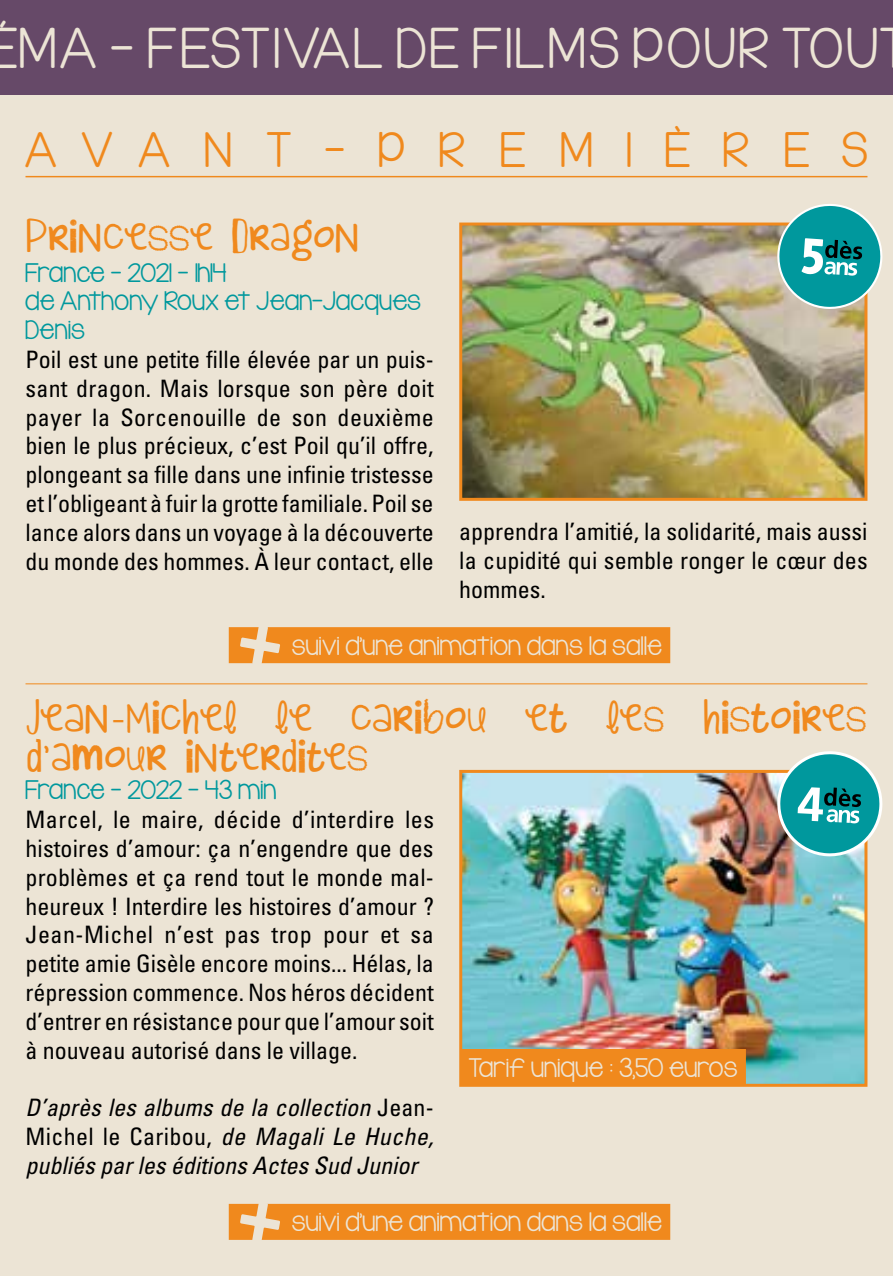
<style>
.page{position:relative;width:893px;height:1276px;background:#ece4d5}
.page>*{position:absolute;margin:0;border:0;box-sizing:border-box;transform-origin:0 0}
.t1{font:45px/39px "KG Alphabet Regurgitation";letter-spacing:-.03em;color:#f0891d}
.t2{font:45px "KG Lego House";letter-spacing:.1em;color:#ece4d5}
.t3{font:39px "KG Lego House";letter-spacing:.89em;color:#f0891d}
.t4{font:condensed 24px/28.8px "Univers";color:#000;text-align:justify}
.t5{font:italic condensed 24px/28.8px "Univers";color:#000;text-align:justify}
.t6{font:21px "KG Lego House";letter-spacing:.03em;color:#ece4d5}
.t7{font:21px/28.8px "KG Lego House";letter-spacing:.03em;color:#00989d}
.t8{font:21px "KG Lego House";color:#00989d}
.s1{font-style:normal}
</style>
<div class="page">
<div style="left:0;top:0;width:893px;height:94px;background:#664968"></div>
<hr style="left:26px;top:683px;width:841px;height:1px;background:#f0891d">
<hr style="left:26px;top:176px;width:841px;height:1px;background:#f0891d">
<img style="left:463px;top:226px;width:400px;height:271px">
<div style="left:459px;top:222px;width:408px;height:279px;border:3px solid #f0891d"></div>
<svg style="left:775px;top:204px;width:108px;height:106px;background:#54adab"></svg>
<img style="left:463px;top:774px;width:400px;height:308px">
<div style="left:459px;top:770px;width:408px;height:316px;border:3px solid #f0891d"></div>
<svg style="left:774px;top:751px;width:109px;height:107px;background:#58adad"></svg>
<div style="left:229px;top:1203px;width:441px;height:36px;background:#f0891d"></div>
<svg style="left:240px;top:1203px;width:40px;height:37px"></svg>
<div style="left:229px;top:627px;width:441px;height:36px;background:#f0891d"></div>
<svg style="left:240px;top:627px;width:40px;height:37px"></svg>
<div style="left:460px;top:1049px;width:286px;height:36px;background:#f0891d"></div>
<h1 class="t2" style="left:-11px;top:19px;width:890px">ÉMA - FESTIVAL DE FILMS POUR TOU</h1>
<h2 class="t3" style="left:26px;top:124px;width:843px">AVANT-PREMIÈRES</h2>
<h1 class="t1" style="left:26px;top:221px;width:337px">Princesse Dragon</h1>
<p class="t7" style="left:26px;top:258px;width:397px">France - 2021 - 1h14<br>de Anthony Roux et Jean-Jacques<br>Denis</p>
<p class="t4" style="left:26px;top:345px;width:410px">Poil est une petite fille élevée par un puis&shy;sant dragon. Mais lorsque son père doit payer la Sorcenouille de son deuxième bien le plus précieux, c’est Poil qu’il offre, plongeant sa fille dans une infinie tristesse et l’obligeant à fuir la grotte familiale. Poil se lance alors dans un voyage à la découverte du monde des hommes. À leur contact, elle</p>
<p class="t4" style="left:459px;top:517px;width:410px">apprendra l’amitié, la solidarité, mais aussi la cupidité qui semble ronger le cœur des hommes.</p>
<p class="t6" style="left:292px;top:631px;width:371px">suivi d’une animation dans la salle</p>
<h1 class="t1" style="left:26px;top:701px;width:843px">Jean-Michel le caribou et les histoires d’amour interdites</h1>
<p class="t8" style="left:26px;top:776px;width:252px">France - 2022 - 43 min</p>
<p class="t4" style="left:26px;top:805px;width:410px">Marcel, le maire, décide d’interdire les histoires d’amour: ça n’engendre que des problèmes et ça rend tout le monde mal&shy;heureux ! Interdire les histoires d’amour ?<br>Jean-Michel n’est pas trop pour et sa petite amie Gisèle encore moins... Hélas, la répression commence. Nos héros décident d’entrer en résistance pour que l’amour soit à nouveau autorisé dans le village.</p>
<p class="t5" style="left:26px;top:1093px;width:410px">D’après les albums de la collection <span class="s1">Jean-Michel le Caribou,</span> de Magali Le Huche, publiés par les éditions Actes Sud Junior</p>
<p class="t6" style="left:292px;top:1208px;width:371px">suivi d’une animation dans la salle</p>
<p class="t6" style="left:469px;top:1053px;width:270px">Tarif unique : 3,50 euros</p>
</div>
